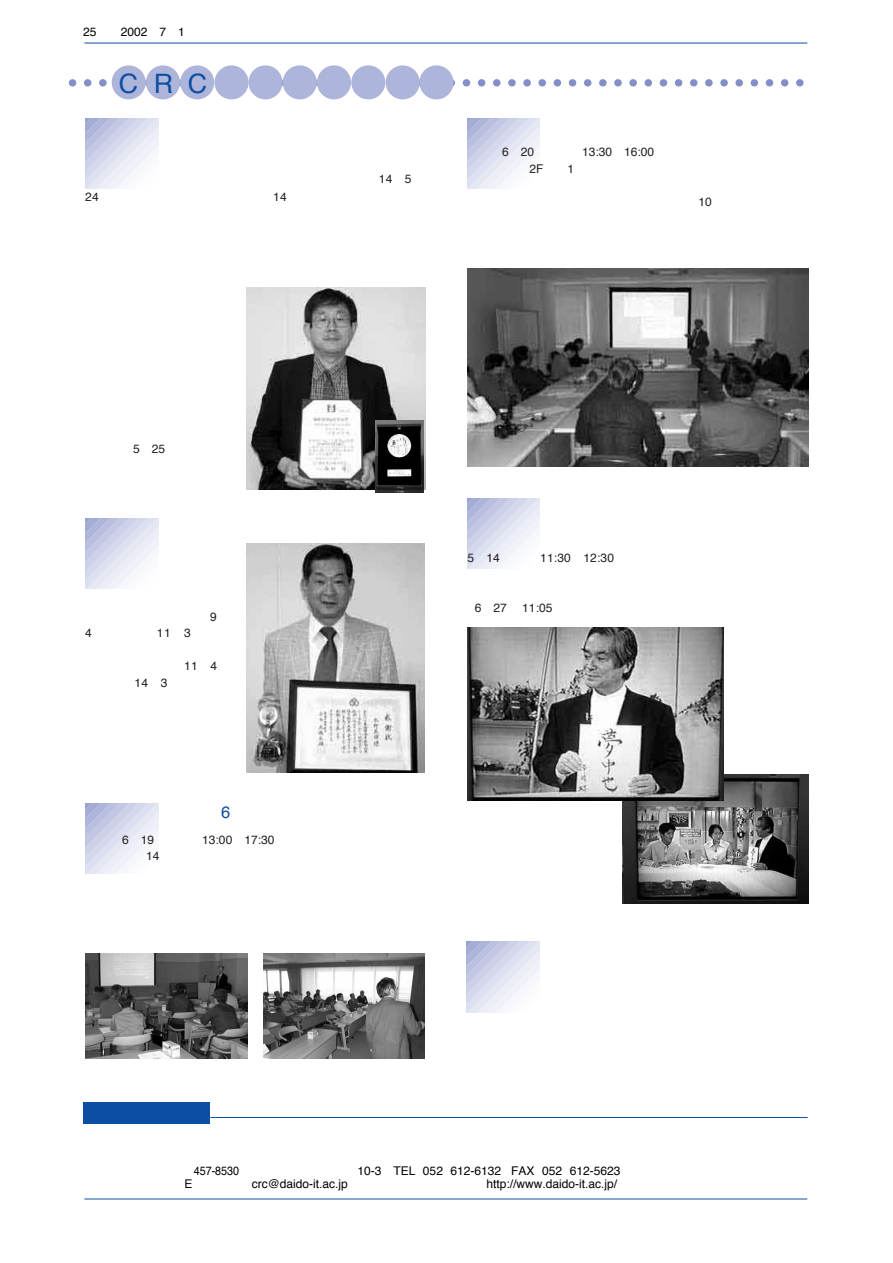
<style>
.page{position:relative;width:893px;height:1263px;background:#fff}
.page>*{position:absolute;margin:0;border:0;box-sizing:border-box;transform-origin:0 0}
.t1{font:26.7px "Helvetica";color:#0c4ea2}
.t2{font:16.5px "Helvetica";color:#0c4ea2}
.t3{font:12px "Helvetica";color:#000}
.t4{font:12px "Helvetica";color:#231f20}
.t5{font:12px "Helvetica";color:#000;scale:.9 1}
</style>
<div class="page">
<div style="left:84px;top:1102px;width:126px;height:21px;background:#0c4ea2"></div>
<hr style="left:84px;top:43px;width:723px;height:1px;background:#0c4ea2">
<hr style="left:84px;top:1199px;width:723px;height:1px;background:#0c4ea2">
<hr style="left:210px;top:1117px;width:598px;height:1px;background:#0c4ea2">
<svg style="left:72px;top:79px;width:732px;height:8px"></svg>
<div style="left:146px;top:65px;width:34px;height:34px;background:#aeb5db;border-radius:50%"></div>
<div style="left:112px;top:65px;width:34px;height:34px;background:#aeb5db;border-radius:50%"></div>
<div style="left:215px;top:65px;width:34px;height:34px;background:#aeb5db;border-radius:50%"></div>
<div style="left:180px;top:65px;width:34px;height:34px;background:#aeb5db;border-radius:50%"></div>
<div style="left:283px;top:65px;width:34px;height:34px;background:#aeb5db;border-radius:50%"></div>
<div style="left:248px;top:65px;width:34px;height:34px;background:#aeb5db;border-radius:50%"></div>
<div style="left:351px;top:65px;width:34px;height:34px;background:#aeb5db;border-radius:50%"></div>
<div style="left:317px;top:65px;width:34px;height:34px;background:#aeb5db;border-radius:50%"></div>
<div style="left:386px;top:65px;width:34px;height:34px;background:#aeb5db;border-radius:50%"></div>
<div style="left:419px;top:65px;width:34px;height:34px;background:#aeb5db;border-radius:50%"></div>
<svg style="left:467px;top:942px;width:73px;height:70px"></svg>
<svg style="left:86px;top:118px;width:73px;height:70px"></svg>
<img style="left:247px;top:287px;width:178px;height:202px">
<img style="left:375px;top:420px;width:48px;height:72px">
<svg style="left:467px;top:498px;width:73px;height:70px"></svg>
<svg style="left:467px;top:118px;width:73px;height:70px"></svg>
<svg style="left:86px;top:803px;width:73px;height:71px"></svg>
<svg style="left:86px;top:518px;width:73px;height:70px"></svg>
<img style="left:247px;top:543px;width:177px;height:229px">
<img style="left:86px;top:954px;width:161px;height:104px">
<img style="left:263px;top:954px;width:162px;height:104px">
<img style="left:467px;top:268px;width:341px;height:198px">
<img style="left:622px;top:774px;width:187px;height:130px">
<img style="left:467px;top:627px;width:257px;height:173px">
<p class="t3" style="left:83px;top:27px;width:15px">25</p>
<p class="t3" style="left:121px;top:27px;width:66px">2002 7 1</p>
<h1 class="t1" style="left:119px;top:73px;width:90px">CRC</h1>
<p class="t4" style="left:85px;top:192px;width:15px">24</p>
<p class="t4" style="left:273px;top:192px;width:15px">14</p>
<p class="t4" style="left:379px;top:174px;width:34px">14 5</p>
<p class="t4" style="left:502px;top:148px;width:34px">6 20</p>
<p class="t4" style="left:582px;top:148px;width:74px">13:30 16:00</p>
<p class="t4" style="left:529px;top:164px;width:16px">2F</p>
<p class="t4" style="left:567px;top:164px;width:8px">1</p>
<p class="t4" style="left:698px;top:197px;width:15px">10</p>
<p class="t4" style="left:133px;top:444px;width:34px">5 25</p>
<p class="t4" style="left:210px;top:612px;width:8px">9</p>
<p class="t4" style="left:85px;top:629px;width:8px">4</p>
<p class="t4" style="left:157px;top:629px;width:36px">11 3</p>
<p class="t4" style="left:184px;top:662px;width:35px">11 4</p>
<p class="t4" style="left:135px;top:678px;width:35px">14 3</p>
<h2 class="t2" style="left:221px;top:806px;width:11px">6</h2>
<p class="t4" style="left:122px;top:835px;width:34px">6 19</p>
<p class="t4" style="left:202px;top:835px;width:74px">13:00 17:30</p>
<p class="t4" style="left:146px;top:851px;width:15px">14</p>
<p class="t4" style="left:467px;top:553px;width:34px">5 14</p>
<p class="t4" style="left:540px;top:553px;width:75px">11:30 12:30</p>
<p class="t4" style="left:475px;top:603px;width:34px">6 27</p>
<p class="t4" style="left:522px;top:603px;width:32px">11:05</p>
<p class="t5" style="left:194px;top:1166px;width:52px">457-8530</p>
<p class="t3" style="left:357px;top:1166px;width:265px">10-3 TEL 052 612-6132 FAX 052 612-5623</p>
<p class="t3" style="left:185px;top:1179px;width:10px">E</p>
<p class="t3" style="left:252px;top:1179px;width:98px">crc@daido-it.ac.jp</p>
<p class="t3" style="left:486px;top:1179px;width:132px">http://www.daido-it.ac.jp/</p>
</div>
